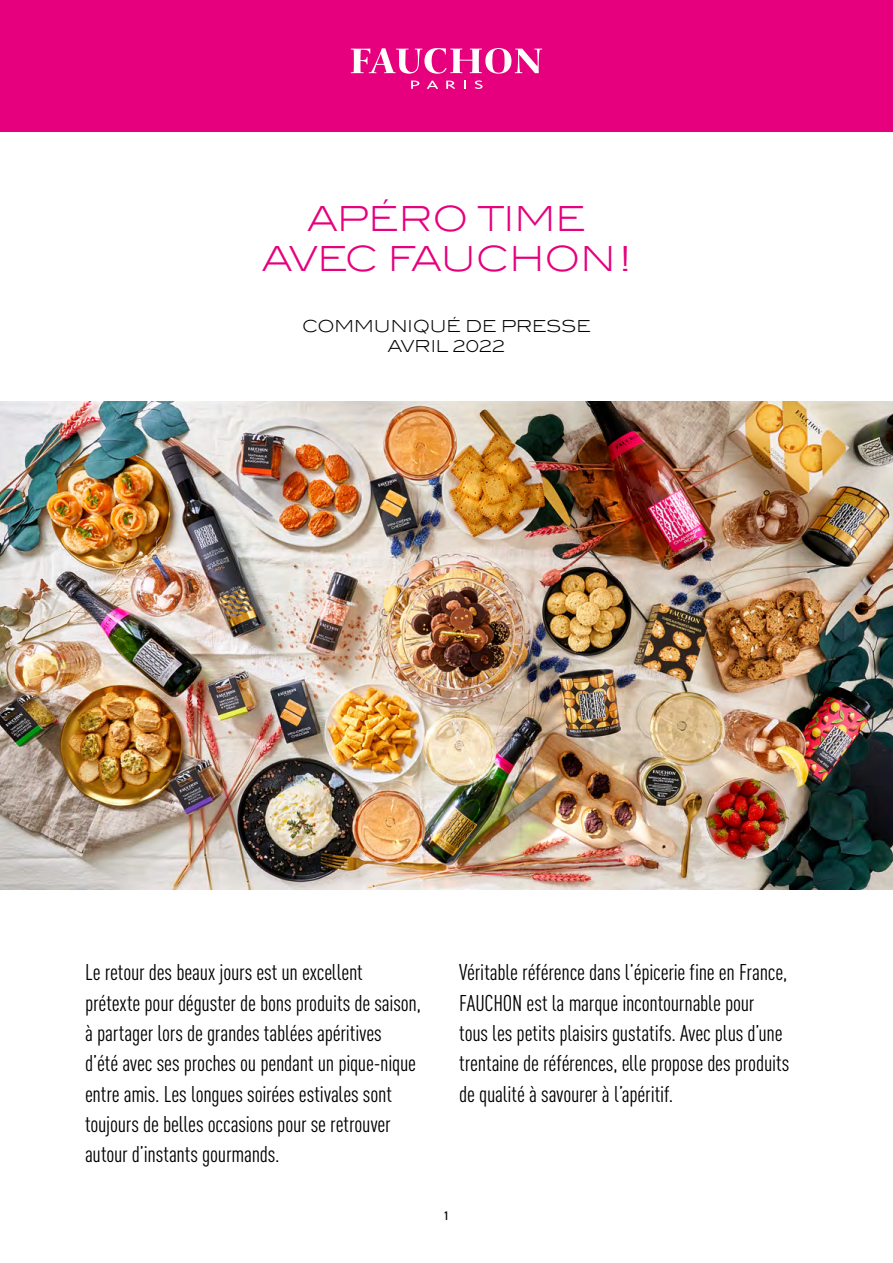
<style>
.page{position:relative;width:893px;height:1263px;background:#fff}
.page>*{position:absolute;margin:0;border:0;box-sizing:border-box;transform-origin:0 0}
.t1{font:300 34.5px/40.5px "Blair ITC Std";color:#e6007d;text-align:center}
.t2{font:condensed 22.5px/30.5px "DIN Pro";letter-spacing:-.005em;color:#000}
.t3{font:300 16.5px/20.2px "Blair ITC Std";color:#000;text-align:center}
.t4{font:700 12px "DIN Condensed";color:#000}
</style>
<div class="page">
<div style="left:0;top:0;width:893px;height:131px;background:#e6007d"></div>
<svg style="left:351px;top:48px;width:191px;height:26px"></svg>
<svg style="left:411px;top:81px;width:8px;height:8px"></svg>
<svg style="left:427px;top:81px;width:11px;height:8px"></svg>
<svg style="left:446px;top:81px;width:9px;height:8px"></svg>
<svg style="left:464px;top:81px;width:2px;height:8px"></svg>
<svg style="left:475px;top:80px;width:8px;height:9px"></svg>
<img style="left:0;top:401px;width:893px;height:488px">
<h1 class="t1" style="left:262px;top:199px;width:370px">APÉRO TIME<br>AVEC FAUCHON!</h1>
<p class="t3" style="left:302px;top:316px;width:290px">COMMUNIQUÉ DE PRESSE<br>AVRIL 2022</p>
<p class="t2" style="left:85px;top:955px;width:337px">Le retour des beaux jours est un excellent prétexte pour déguster de bons produits de saison, à partager lors de grandes tablées apéritives<br>d’été avec ses proches ou pendant un pique-nique entre amis. Les longues soirées estivales sont toujours de belles occasions pour se retrouver autour d’instants gourmands.</p>
<p class="t2" style="left:459px;top:955px;width:331px">Véritable référence dans l’épicerie fine en France, FAUCHON est la marque incontournable pour<br>tous les petits plaisirs gustatifs. Avec plus d’une trentaine de références, elle propose des produits de qualité à savourer à l’apéritif.</p>
<p class="t4" style="left:444px;top:1208px;width:6px">1</p>
</div>
